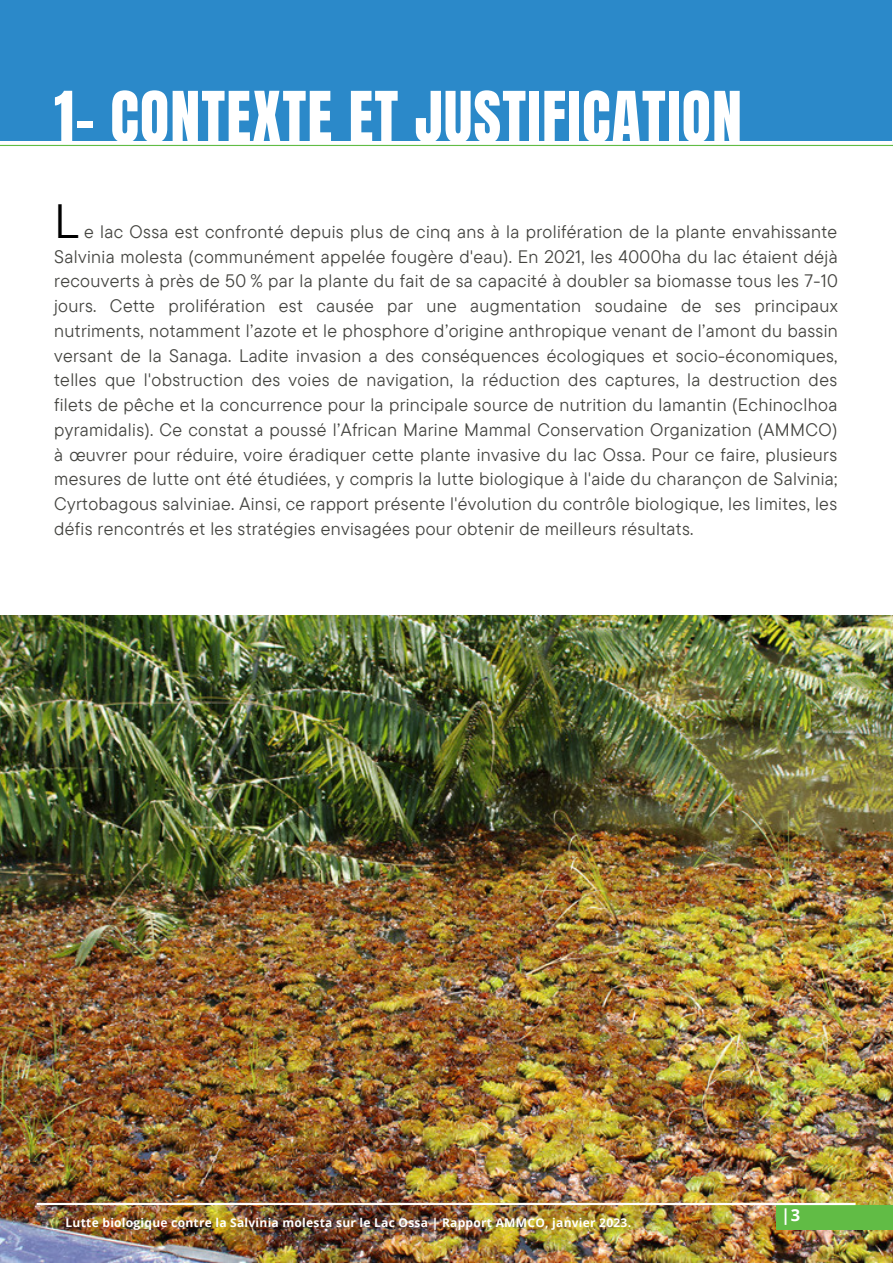
<style>
.page{position:relative;width:893px;height:1264px;background:#fff}
.page>*{position:absolute;margin:0;border:0;box-sizing:border-box;transform-origin:0 0}
.t1{font:60px "Anton";letter-spacing:.02em;color:#fff}
.t2{font:48px "TT Commons Pro";color:#000}
.t3{font:18px/24.8px "TT Commons Pro";letter-spacing:.02em;color:#444440;text-align:justify}
.t4{font:700 16.5px "Open Sans";color:#fff}
.t5{font:700 12px "Open Sans";letter-spacing:.02em;color:#fff}
</style>
<div class="page">
<hr style="left:0;top:145px;width:892px;height:1px;background:#61bc45">
<div style="left:0;top:0;width:891px;height:141px;background:#2b89c9"></div>
<img style="left:0;top:616px;width:892px;height:646px">
<div style="left:776px;top:1205px;width:116px;height:24px;background:#61bc45"></div>
<hr style="left:37px;top:1202px;width:818px;height:3px;background:#fff">
<h1 class="t1" style="left:54px;top:74px;width:689px">1- CONTEXTE ET JUSTIFICATION</h1>
<h2 class="t2" style="left:54px;top:190px;width:26px">L</h2>
<p class="t3" style="left:54px;top:219px;width:785px;text-indent:30px">e lac Ossa est confronté depuis plus de cinq ans à la prolifération de la plante envahissante Salvinia molesta (communément appelée fougère d'eau). En 2021, les 4000ha du lac étaient déjà recouverts à près de 50 % par la plante du fait de sa capacité à doubler sa biomasse tous les 7-10 jours. Cette prolifération est causée par une augmentation soudaine de ses principaux nutriments, notamment l’azote et le phosphore d’origine anthropique venant de l’amont du bassin versant de la Sanaga. Ladite invasion a des conséquences écologiques et socio-économiques, telles que l'obstruction des voies de navigation, la réduction des captures, la destruction des filets de pêche et la concurrence pour la principale source de nutrition du lamantin (Echinoclhoa pyramidalis). Ce constat a poussé l’African Marine Mammal Conservation Organization (AMMCO) à œuvrer pour réduire, voire éradiquer cette plante invasive du lac Ossa. Pour ce faire, plusieurs mesures de lutte ont été étudiées, y compris la lutte biologique à l'aide du charançon de Salvinia; Cyrtobagous salviniae. Ainsi, ce rapport présente l'évolution du contrôle biologique, les limites, les défis rencontrés et les stratégies envisagées pour obtenir de meilleurs résultats.</p>
<p class="t5" style="left:66px;top:1213px;width:567px">Lutte biologique contre la Salvinia molesta sur le Lac Ossa | Rapport AMMCO, janvier 2023.</p>
<p class="t4" style="left:781px;top:1203px;width:20px">|3</p>
</div>
